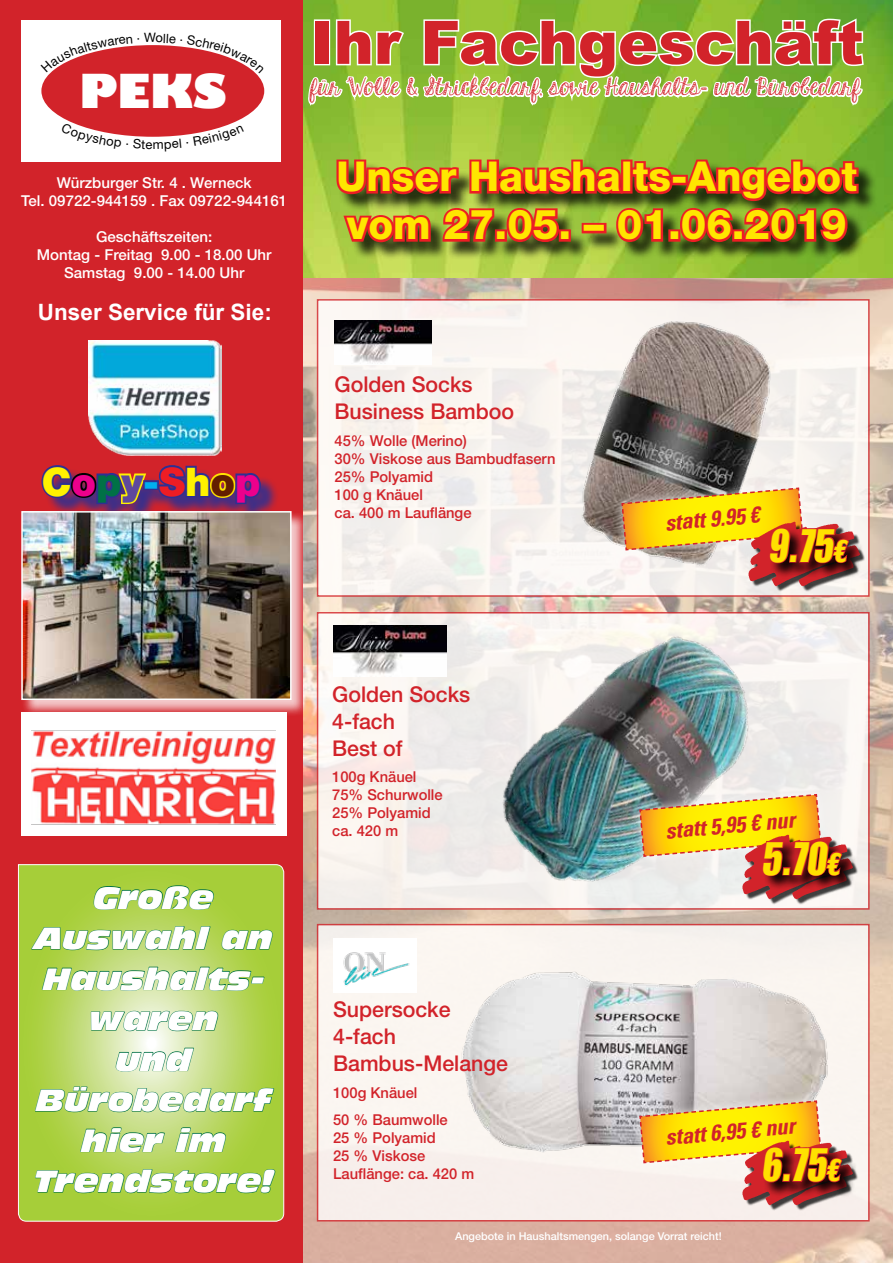
<style>
.page{position:relative;width:893px;height:1263px;background:#fff}
.page>*{position:absolute;margin:0;border:0;box-sizing:border-box;transform-origin:0 0}
.t1{font:900 60px "Arial";color:#d2232a}
.t2{font:45.9px "Impact LT Std";color:#ffe100;scale:.9 1}
.t3{font:800 45.6px "Gill Sans";color:#fff}
.t4{font:800 41.25px/48.2px "Helvetica Neue LT Std";color:#ffe600}
.t5{font:900 39.45px "Helvetica Neue LT Std";letter-spacing:-.005em;color:#fff200}
.t6{font:italic 30px/40.5px "Antique Olive Nord";color:#fff;text-align:center}
.t7{font:27px "KG Hard Candy Striped";color:#d2232a}
.t8{font:italic 700 condensed 22.5px "Univers LT Std";color:#d2232a}
.t9{font:700 22.5px "Arial";color:#fff}
.t10{font:500 21.75px/27px "Helvetica Neue LT Std";color:#d2232a}
.t11{font:500 15px/18px "Helvetica Neue LT Std";color:#d2232a}
.t12{font:500 15px/18px "Helvetica Neue LT Std";color:#fff;text-align:center}
.t13{font:500 10.8px "Helvetica Neue LT Std";color:#fff}
.s1{color:#ec008c}
.s2{color:#007146}
.s3{color:#5e489d}
.s4{color:#00aeef}
.s5{color:#ed1d24}
.s6{color:#631e00}
.s7{font-size:30.6px}
</style>
<div class="page">
<img style="left:303px;top:0;width:590px;height:1263px">
<div style="left:0;top:0;width:303px;height:1263px;background:#d2232a"></div>
<div style="left:21px;top:20px;width:260px;height:142px;background:#fff"></div>
<div style="left:41px;top:45px;width:223px;height:92px;background:#d2232a;border-radius:50%"></div>
<div style="left:44px;top:468px;width:235px;height:55px;background:#2e3092;opacity:.93"></div>
<svg style="left:41px;top:465px;width:107px;height:46px"></svg>
<div style="left:143px;top:480px;width:16px;height:10px;border:3px solid #2e3092"></div>
<svg style="left:156px;top:465px;width:107px;height:41px"></svg>
<img style="left:89px;top:341px;width:132px;height:114px">
<div style="left:338px;top:162px;width:539px;height:99px;background:#000;opacity:.75"></div>
<svg style="left:307px;top:0;width:558px;height:245px;background:#9fa245"></svg>
<div style="left:22px;top:511px;width:286px;height:205px;background:#fff;opacity:.75"></div>
<img style="left:24px;top:514px;width:265px;height:183px">
<div style="left:21px;top:511px;width:271px;height:189px;border:2px solid #fff"></div>
<div style="left:21px;top:712px;width:266px;height:124px;background:#fff"></div>
<img style="left:31px;top:730px;width:245px;height:95px">
<div style="left:317px;top:924px;width:553px;height:297px;background:#f9f4f0;border:2px solid #d2232a"></div>
<div style="left:317px;top:612px;width:553px;height:298px;background:linear-gradient(to bottom,#f6f3f1,#f5f0eb);border:2px solid #d2232a"></div>
<div style="left:317px;top:299px;width:553px;height:298px;background:#f8f3ef;border:2px solid #d2232a"></div>
<svg style="left:18px;top:864px;width:266px;height:358px;background:#acd046"></svg>
<svg style="left:93px;top:885px;width:121px;height:25px;background:#8cbf43"></svg>
<svg style="left:30px;top:926px;width:245px;height:228px;background:#b0d270"></svg>
<svg style="left:34px;top:1168px;width:242px;height:54px;background:#9cc741"></svg>
<img style="left:335px;top:320px;width:97px;height:44px">
<img style="left:527px;top:294px;width:299px;height:299px">
<img style="left:743px;top:584px;width:100px;height:9px">
<svg style="left:850px;top:531px;width:14px;height:46px"></svg>
<svg style="left:611px;top:477px;width:239px;height:107px"></svg>
<img style="left:333px;top:626px;width:113px;height:51px">
<img style="left:454px;top:593px;width:335px;height:334px">
<img style="left:736px;top:897px;width:81px;height:8px">
<svg style="left:843px;top:844px;width:14px;height:45px"></svg>
<svg style="left:629px;top:784px;width:214px;height:113px;background:#d3af6b"></svg>
<img style="left:462px;top:972px;width:366px;height:180px">
<img style="left:746px;top:1203px;width:73px;height:8px">
<svg style="left:843px;top:1150px;width:14px;height:46px"></svg>
<svg style="left:629px;top:1090px;width:214px;height:113px"></svg>
<img style="left:333px;top:939px;width:84px;height:54px">
<svg style="left:51px;top:46px;width:80px;height:26px"></svg>
<svg style="left:138px;top:45px;width:117px;height:28px"></svg>
<svg style="left:71px;top:122px;width:164px;height:15px"></svg>
<h3 class="t3" style="left:79px;top:63px;width:149px">PEKS</h3>
<p class="t12" style="left:21px;top:173px;width:267px">Würzburger Str. 4 . Werneck<br>Tel. 09722-944159 . Fax 09722-944161</p>
<p class="t12" style="left:37px;top:227px;width:236px">Geschäftszeiten:<br>Montag - Freitag 9.00 - 18.00 Uhr<br>Samstag 9.00 - 14.00 Uhr</p>
<h3 class="t9" style="left:38px;top:297px;width:235px">Unser Service für Sie:</h3>
<h3 class="t5" style="left:42px;top:458px;width:220px">C<span class="s1">o</span><span class="s2">p</span><span class="s3">y</span><span class="s4">-</span><span class="s5">S</span>h<span class="s6">o</span><span class="s1">p</span></h3>
<h1 class="t1" style="left:310px;top:-1px;width:555px">Ihr Fachgeschäft</h1>
<h3 class="t7" style="left:310px;top:73px;width:551px">für Wolle &amp; Strickbedarf, sowie Haushalts- und Bürobedarf</h3>
<h3 class="t4" style="left:336px;top:152px;width:522px">Unser Haushalts-Angebot vom 27.05. – 01.06.2019</h3>
<h3 class="t10" style="left:335px;top:371px;width:181px">Golden Socks<br>Business Bamboo</h3>
<p class="t11" style="left:335px;top:431px;width:222px">45% Wolle (Merino)<br>30% Viskose aus Bambudfasern<br>25% Polyamid<br>100 g Knäuel<br>ca. 400 m Lauflänge</p>
<h3 class="t8" style="left:664px;top:509px;width:96px;rotate:-5deg">statt 9.95 €</h3>
<h2 class="t2" style="left:768px;top:519px;width:93px">9.75<span class="s7">€</span></h2>
<h3 class="t6" style="left:34px;top:877px;width:240px">Große<br>Auswahl an<br>Haushalts&shy;waren<br>und<br>Bürobedarf hier im<br>Trendstore!</h3>
<h3 class="t10" style="left:332px;top:680px;width:140px">Golden Socks<br>4-fach<br>Best of</h3>
<p class="t11" style="left:332px;top:768px;width:112px">100g Knäuel<br>75% Schurwolle<br>25% Polyamid ca. 420 m</p>
<h3 class="t10" style="left:333px;top:996px;width:176px">Supersocke<br>4-fach<br>Bambus-Melange</h3>
<p class="t11" style="left:333px;top:1079px;width:116px;line-height:26.5px">100g Knäuel<br>50 % Baumwolle</p>
<p class="t11" style="left:333px;top:1128px;width:143px">25 % Polyamid<br>25 % Viskose<br>Lauflänge: ca. 420 m</p>
<h3 class="t8" style="left:664px;top:817px;width:131px;rotate:-5deg">statt 5,95 € nur</h3>
<h2 class="t2" style="left:761px;top:831px;width:93px">5.70<span class="s7">€</span></h2>
<h3 class="t8" style="left:664px;top:1123px;width:131px;rotate:-5deg">statt 6,95 € nur</h3>
<h2 class="t2" style="left:761px;top:1138px;width:93px">6.75<span class="s7">€</span></h2>
<p class="t13" style="left:455px;top:1230px;width:268px">Angebote in Haushaltsmengen, solange Vorrat reicht!</p>
</div>
